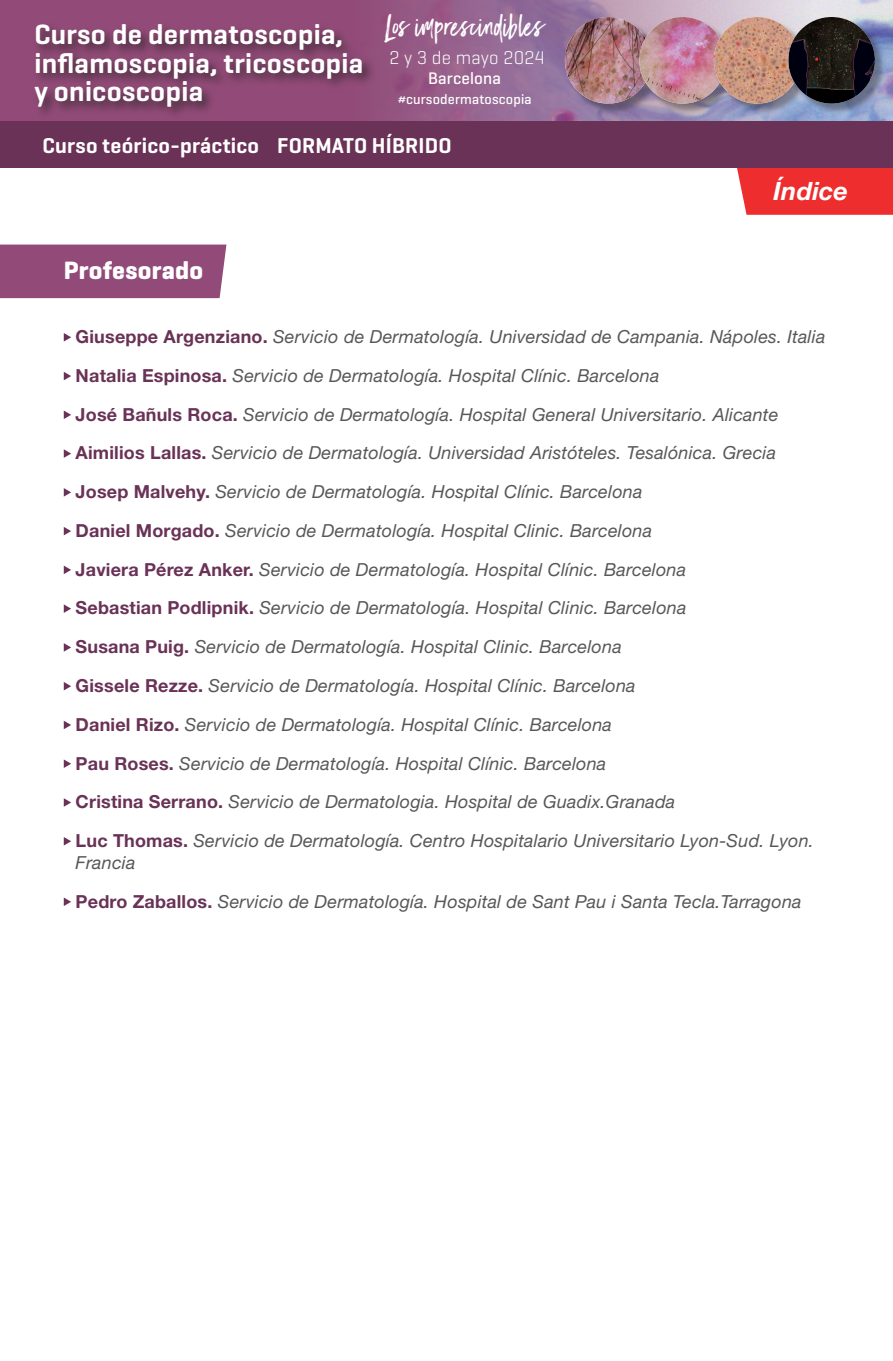
<style>
.page{position:relative;width:893px;height:1361px;background:#fff}
.page>*{position:absolute;margin:0;border:0;box-sizing:border-box;transform-origin:0 0}
.t1{font:600 28.5px/28.5px "Geogrotesque";letter-spacing:.01em;color:#fff}
.t2{font:27.15px "Black Diamond";letter-spacing:.01em;color:#fff}
.t3{font:700 25.5px "Geogrotesque";letter-spacing:.01em;color:#fff}
.t4{font:italic 700 25.2px "Helvetica Neue LT";letter-spacing:.01em;color:#fff}
.t5{font:600 21.9px "Geogrotesque";letter-spacing:.01em;color:#fff}
.t6{font:300 18.75px "Geogrotesque";letter-spacing:.01em;color:#fff}
.t7{font:italic 18px/38.7px "Helvetica Neue LT";letter-spacing:.01em;color:#57585a}
.t8{font:500 16.95px "Geogrotesque";letter-spacing:.01em;color:#fff}
.t9{font:500 14.1px "Geogrotesque";letter-spacing:.01em;color:#fff}
.s1{font-weight:700;font-style:normal;color:#693256}
</style>
<div class="page">
<div style="left:0;top:244px;width:226px;height:54px;background:#924b78"></div>
<svg style="left:64px;top:333px;width:7px;height:8px"></svg>
<svg style="left:64px;top:372px;width:7px;height:8px"></svg>
<svg style="left:64px;top:410px;width:7px;height:9px"></svg>
<svg style="left:64px;top:449px;width:7px;height:9px"></svg>
<svg style="left:64px;top:488px;width:7px;height:8px"></svg>
<svg style="left:64px;top:527px;width:7px;height:8px"></svg>
<svg style="left:64px;top:565px;width:7px;height:9px"></svg>
<svg style="left:64px;top:604px;width:7px;height:9px"></svg>
<svg style="left:64px;top:643px;width:7px;height:9px"></svg>
<svg style="left:64px;top:682px;width:7px;height:8px"></svg>
<svg style="left:64px;top:721px;width:7px;height:8px"></svg>
<svg style="left:64px;top:759px;width:7px;height:9px"></svg>
<svg style="left:64px;top:798px;width:7px;height:9px"></svg>
<svg style="left:64px;top:837px;width:7px;height:8px"></svg>
<svg style="left:64px;top:897px;width:7px;height:9px"></svg>
<div style="left:737px;top:168px;width:156px;height:47px;background:#ee2d2e"></div>
<svg style="left:0;top:0;width:811px;height:121px;background:#996790"></svg>
<div style="left:0;top:121px;width:893px;height:47px;background:#693256"></div>
<div style="left:32px;top:21px;width:344px;height:100px;background:#231f20;opacity:.75"></div>
<div style="left:566px;top:19px;width:97px;height:96px;background:#231f20;opacity:.4"></div>
<img style="left:565px;top:17px;width:86px;height:87px;border-radius:43px">
<div style="left:641px;top:19px;width:96px;height:96px;background:#231f20;opacity:.4"></div>
<img style="left:639px;top:17px;width:87px;height:87px;border-radius:43px">
<div style="left:715px;top:19px;width:97px;height:96px;background:#231f20;opacity:.4"></div>
<img style="left:714px;top:17px;width:86px;height:87px;border-radius:43px">
<div style="left:790px;top:19px;width:96px;height:96px;background:#231f20;opacity:.4"></div>
<img style="left:788px;top:17px;width:87px;height:87px;border-radius:43px">
<h1 class="t1" style="left:34px;top:20px;width:331px">Curso de dermatoscopia, inflamoscopia, tricoscopia y onicoscopia</h1>
<h2 class="t2" style="left:384px;top:9px;width:162px">Los imprescindibles</h2>
<p class="t6" style="left:389px;top:46px;width:157px">2 y 3 de mayo 2024</p>
<p class="t8" style="left:428px;top:68px;width:75px">Barcelona</p>
<p class="t9" style="left:398px;top:91px;width:135px">#cursodermatoscopia</p>
<p class="t5" style="left:43px;top:132px;width:411px">Curso teórico-práctico FORMATO HÍBRIDO</p>
<h3 class="t3" style="left:64px;top:254px;width:141px">Profesorado</h3>
<h3 class="t4" style="left:773px;top:175px;width:76px">Índice</h3>
<p class="t7" style="left:76px;top:317px;width:751px"><span class="s1">Giuseppe Argenziano.</span> Servicio de Dermatología. Universidad de Campania. Nápoles. Italia <span class="s1">Natalia Espinosa.</span> Servicio de Dermatología. Hospital Clínic. Barcelona<br><span class="s1">José Bañuls Roca.</span> Servicio de Dermatología. Hospital General Universitario. Alicante <span class="s1">Aimilios Lallas.</span> Servicio de Dermatología. Universidad Aristóteles. Tesalónica. Grecia <span class="s1">Josep Malvehy.</span> Servicio de Dermatología. Hospital Clínic. Barcelona<br><span class="s1">Daniel Morgado.</span> Servicio de Dermatología. Hospital Clinic. Barcelona<br><span class="s1">Javiera Pérez Anker.</span> Servicio de Dermatología. Hospital Clínic. Barcelona<br><span class="s1">Sebastian Podlipnik.</span> Servicio de Dermatología. Hospital Clinic. Barcelona<br><span class="s1">Susana Puig.</span> Servicio de Dermatología. Hospital Clinic. Barcelona<br><span class="s1">Gissele Rezze.</span> Servicio de Dermatología. Hospital Clínic. Barcelona<br><span class="s1">Daniel Rizo.</span> Servicio de Dermatología. Hospital Clínic. Barcelona<br><span class="s1">Pau Roses.</span> Servicio de Dermatología. Hospital Clínic. Barcelona<br><span class="s1">Cristina Serrano.</span> Servicio de Dermatologia. Hospital de Guadix.Granada<br><span class="s1">Luc Thomas.</span> Servicio de Dermatología. Centro Hospitalario Universitario Lyon-Sud. Lyon.</p>
<p class="t7" style="left:76px;top:843px;width:727px">Francia<br><span class="s1">Pedro Zaballos.</span> Servicio de Dermatología. Hospital de Sant Pau i Santa Tecla.Tarragona</p>
</div>
